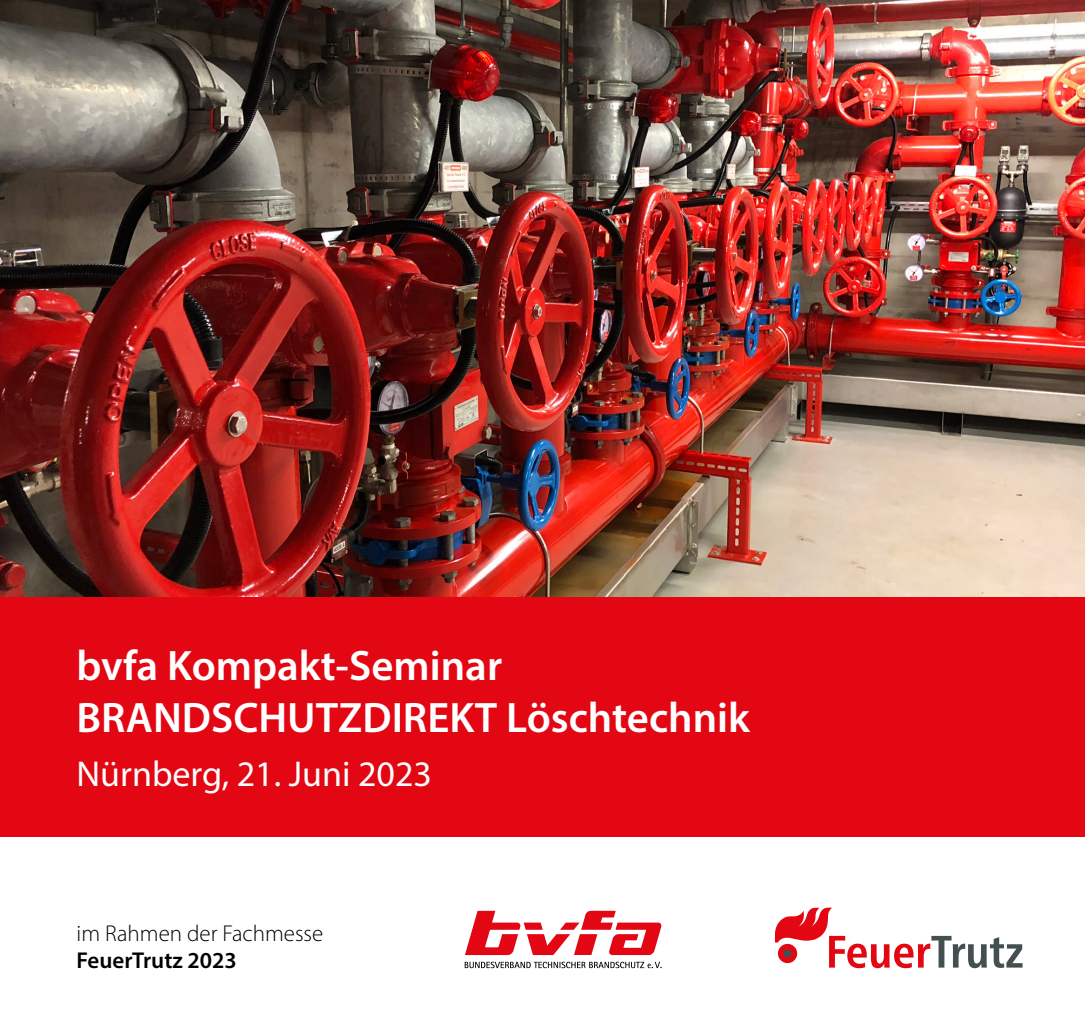
<style>
.page{position:relative;width:1085px;height:1021px;background:#fff}
.page>*{position:absolute;margin:0;border:0;box-sizing:border-box;transform-origin:0 0}
.t1{font:600 42.75px/51.3px "Myriad Pro";color:#fff}
.t2{font:36px "Myriad Pro";color:#fff}
.t3{font:300 22.95px "Myriad Pro";color:#000}
.t4{font:600 22.95px "Myriad Pro";color:#000}
</style>
<div class="page">
<img style="left:0;top:0;width:1084px;height:597px">
<div style="left:0;top:597px;width:1084px;height:240px;background:#e30613"></div>
<svg style="left:465px;top:910px;width:196px;height:45px"></svg>
<svg style="left:464px;top:961px;width:197px;height:7px"></svg>
<svg style="left:774px;top:907px;width:248px;height:61px"></svg>
<p class="t1" style="left:77px;top:639px;width:674px">bvfa Kompakt-Seminar<br>BRANDSCHUTZDIREKT Löschtechnik</p>
<p class="t2" style="left:77px;top:751px;width:357px">Nürnberg, 21. Juni 2023</p>
<p class="t3" style="left:77px;top:919px;width:248px">im Rahmen der Fachmesse</p>
<p class="t4" style="left:77px;top:945px;width:162px">FeuerTrutz 2023</p>
</div>
